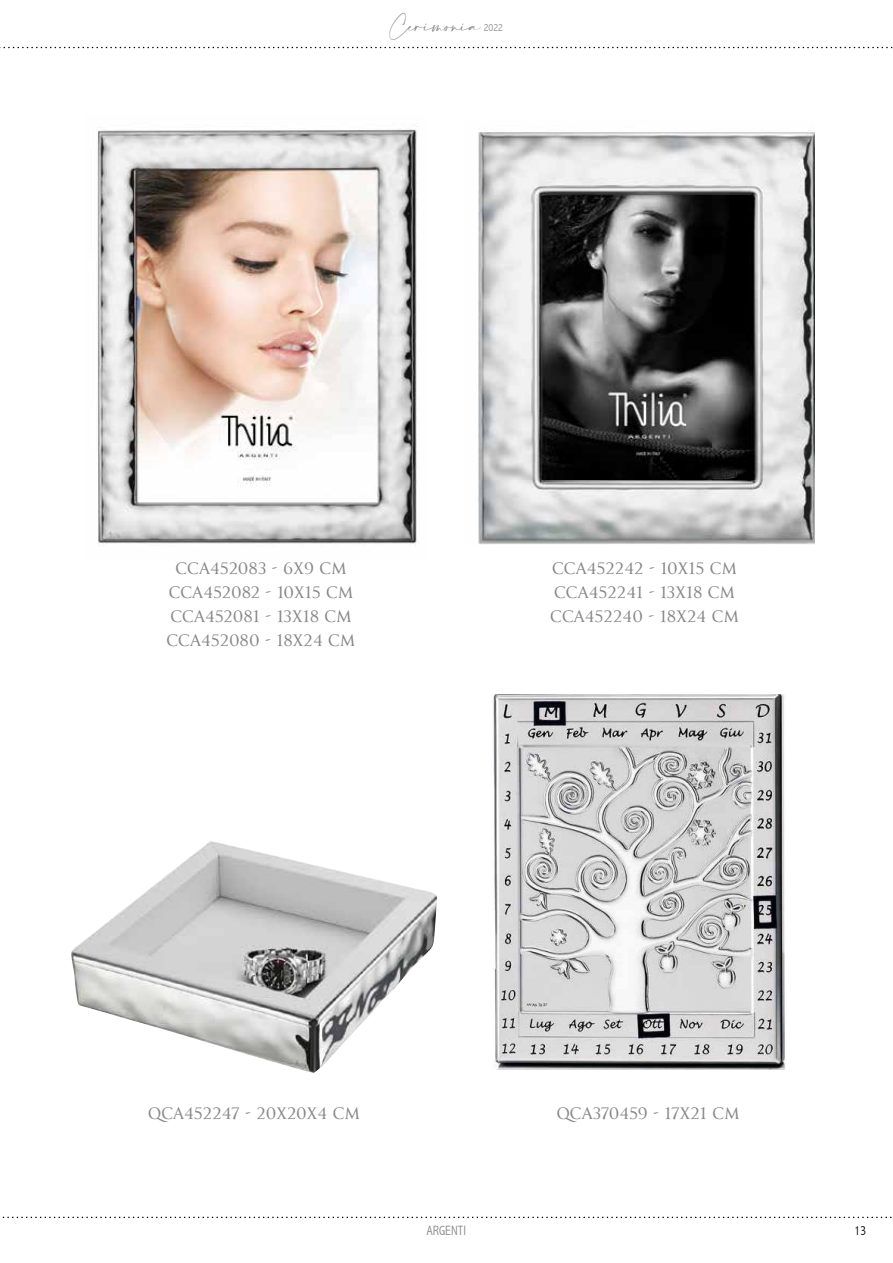
<style>
.page{position:relative;width:893px;height:1263px;background:#fff}
.page>*{position:absolute;margin:0;border:0;box-sizing:border-box;transform-origin:0 0}
.t1{font:500 16.5px/24px "Goudy Trajan";letter-spacing:-.01em;color:#87888a;text-align:center}
.t2{font:13.5px "Amalfi Coast";color:#87888a}
.t3{font:300 condensed 13.5px "Abadi";color:#87888a}
.t4{font:300 condensed 13.5px "Abadi";color:#000}
.s1{font-family:"Abadi";font-weight:300;font-stretch:condensed;font-size:10.5px}
</style>
<div class="page">
<svg style="left:2px;top:1216px;width:890px;height:2px"></svg>
<svg style="left:0;top:47px;width:893px;height:1px"></svg>
<img style="left:97px;top:124px;width:321px;height:420px">
<img style="left:478px;top:132px;width:336px;height:412px">
<img style="left:71px;top:841px;width:366px;height:232px">
<img style="left:493px;top:694px;width:293px;height:375px">
<p class="t2" style="left:390px;top:18px;width:115px">Cerimonia <span class="s1">2022</span></p>
<p class="t1" style="left:167px;top:556px;width:191px">CCA452083 - 6X9 CM<br>CCA452082 - 10X15 CM<br>CCA452081 - 13X18 CM<br>CCA452080 - 18X24 CM</p>
<p class="t1" style="left:550px;top:556px;width:190px;text-align:left">CCA452242 - 10X15 CM<br>CCA452241 - 13X18 CM<br>CCA452240 - 18X24 CM</p>
<p class="t1" style="left:148px;top:1101px;width:213px">QCA452247 - 20X20X4 CM</p>
<p class="t1" style="left:557px;top:1101px;width:184px">QCA370459 - 17X21 CM</p>
<p class="t3" style="left:427px;top:1222px;width:41px">ARGENTI</p>
<p class="t4" style="left:854px;top:1222px;width:14px">13</p>
</div>
